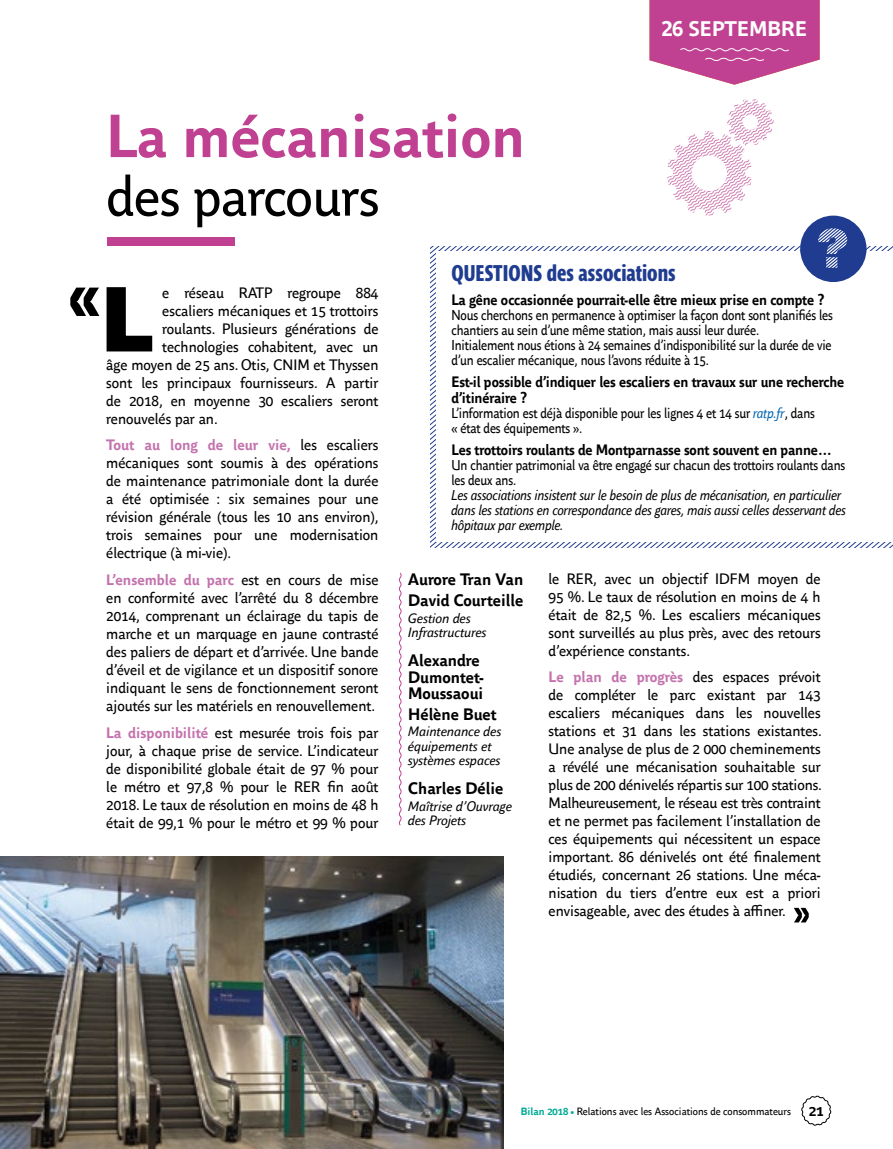
<style>
.page{position:relative;width:893px;height:1149px;background:#fff}
.page>*{position:absolute;margin:0;border:0;box-sizing:border-box;transform-origin:0 0}
.t1{font:700 82.5px "Parisine Office";color:#000;scale:1.1 1}
.t2{font:700 60px "Parisine Office";color:#c04191}
.t3{font:55.5px "Parisine Office";letter-spacing:-.01em;color:#000}
.t4{font:700 22.5px "Parisine Pro Comp";color:#1f3c90}
.t5{font:700 21px "Parisine Office";letter-spacing:.01em;color:#fff}
.t6{font:700 16.5px/16.5px "Parisine Office";color:#000}
.t7{font:15px/18px "Parisine Office";color:#000;text-align:justify}
.t8{font:700 15px/15.8px "Parisine Office";letter-spacing:-.01em;color:#000;scale:.95 1}
.t9{font:14.25px/15px "Parisine Office";letter-spacing:-.01em;color:#000;scale:.9 1}
.t10{font:italic 14.25px/15px "Parisine Office";letter-spacing:-.01em;color:#000;scale:.9 1}
.t11{font:italic 13.5px/14.2px "Parisine Office";color:#000}
.t12{font:10.5px "Parisine Office";color:#000}
.s1{font-weight:700;color:#c473ad}
.s2{font-style:italic;color:#0064b0}
.s3{font-weight:700;color:#00ab95}
.s4{font-weight:700;font-size:15px}
</style>
<div class="page">
<svg style="left:801px;top:1095px;width:30px;height:30px"></svg>
<img style="left:0;top:856px;width:503px;height:292px">
<svg style="left:70px;top:287px;width:83px;height:65px"></svg>
<svg style="left:399px;top:572px;width:3px;height:253px"></svg>
<svg style="left:431px;top:246px;width:462px;height:149px"></svg>
<svg style="left:431px;top:461px;width:462px;height:86px"></svg>
<div style="left:436px;top:252px;width:457px;height:289px;background:#fff"></div>
<div style="left:800px;top:215px;width:66px;height:67px;background:#1f3c90;border-radius:50%"></div>
<svg style="left:818px;top:228px;width:29px;height:40px"></svg>
<svg style="left:649px;top:0;width:171px;height:85px;background:#ca60a2"></svg>
<svg style="left:794px;top:907px;width:15px;height:15px"></svg>
<div style="left:107px;top:237px;width:128px;height:9px;background:#c04191"></div>
<svg style="left:667px;top:99px;width:107px;height:116px"></svg>
<h3 class="t5" style="left:699px;top:13px;width:73px">20 JUIN</h3>
<h3 class="t5" style="left:662px;top:13px;width:147px">26 SEPTEMBRE</h3>
<h2 class="t2" style="left:106px;top:92px;width:420px">La mécanisation</h2>
<h3 class="t3" style="left:106px;top:156px;width:275px">des parcours</h3>
<h3 class="t4" style="left:451px;top:255px;width:226px">QUESTIONS des associations</h3>
<p class="t7" style="left:162px;top:283px;width:218px">e réseau RATP regroupe 884</p>
<p class="t7" style="left:162px;top:301px;width:218px">escaliers mécaniques et 15 trottoirs</p>
<p class="t7" style="left:162px;top:319px;width:218px">roulants. Plusieurs générations de</p>
<p class="t7" style="left:162px;top:337px;width:218px">technologies cohabitent, avec un</p>
<p class="t7" style="left:106px;top:355px;width:274px">âge moyen de 25 ans. Otis, CNIM et Thyssen</p>
<p class="t7" style="left:106px;top:373px;width:274px">sont les principaux fournisseurs. A partir</p>
<p class="t7" style="left:106px;top:391px;width:274px">de 2018, en moyenne 30 escaliers seront</p>
<p class="t7" style="left:106px;top:409px;width:113px">renouvelés par an.</p>
<p class="t7" style="left:106px;top:435px;width:274px"><span class="s1">Tout au long de leur vie,</span> les escaliers mécaniques sont soumis à des opérations de maintenance patrimoniale dont la durée a été optimisée : six semaines pour une révision générale (tous les 10 ans environ), trois semaines pour une modernisation électrique (à mi-vie).</p>
<p class="t7" style="left:106px;top:570px;width:274px"><span class="s1">L’ensemble du parc</span> est en cours de mise en conformité avec l’arrêté du 8 décembre 2014, comprenant un éclairage du tapis de marche et un marquage en jaune contrasté des paliers de départ et d’arrivée. Une bande d’éveil et de vigilance et un dispositif sonore indiquant le sens de fonctionnement seront ajoutés sur les matériels en renouvellement.</p>
<p class="t7" style="left:106px;top:722px;width:274px"><span class="s1">La disponibilité</span> est mesurée trois fois par jour, à chaque prise de service. L’indicateur de disponibilité globale était de 97 % pour le métro et 97,8 % pour le RER fin août 2018. Le taux de résolution en moins de 48 h était de 99,1 % pour le métro et 99 % pour</p>
<h1 class="t1" style="left:103px;top:259px;width:44px">L</h1>
<p class="t8" style="left:451px;top:291px;width:394px">La gêne occasionnée pourrait-elle être mieux prise en compte ?</p>
<p class="t9" style="left:451px;top:307px;width:425px">Nous cherchons en permanence à optimiser la façon dont sont planifiés les chantiers au sein d’une même station, mais aussi leur durée.<br>Initialement nous étions à 24 semaines d’indisponibilité sur la durée de vie d’un escalier mécanique, nous l’avons réduite à 15.</p>
<p class="t8" style="left:451px;top:373px;width:415px">Est-il possible d’indiquer les escaliers en travaux sur une recherche d’itinéraire ?</p>
<p class="t9" style="left:451px;top:404px;width:405px">L’information est déjà disponible pour les lignes 4 et 14 sur <span class="s2">ratp.fr</span>, dans « état des équipements ».</p>
<p class="t8" style="left:451px;top:441px;width:402px">Les trottoirs roulants de Montparnasse sont souvent en panne…</p>
<p class="t9" style="left:451px;top:457px;width:439px">Un chantier patrimonial va être engagé sur chacun des trottoirs roulants dans les deux ans.</p>
<p class="t10" style="left:451px;top:486px;width:440px">Les associations insistent sur le besoin de plus de mécanisation, en particulier dans les stations en correspondance des gares, mais aussi celles desservant des hôpitaux par exemple.</p>
<p class="t6" style="left:408px;top:568px;width:117px;line-height:20.7px">Aurore Tran Van<br>David Courteille</p>
<p class="t11" style="left:408px;top:610px;width:80px">Gestion des<br>Infrastructures</p>
<p class="t6" style="left:408px;top:651px;width:77px">Alexandre<br>Dumontet-<br>Moussaoui</p>
<p class="t6" style="left:408px;top:705px;width:90px">Hélène Buet</p>
<p class="t11" style="left:408px;top:723px;width:95px">Maintenance des équipements et systèmes espaces</p>
<p class="t6" style="left:408px;top:779px;width:97px">Charles Délie</p>
<p class="t11" style="left:408px;top:797px;width:105px">Maîtrise d’Ouvrage des Projets</p>
<p class="t7" style="left:549px;top:568px;width:274px">le RER, avec un objectif IDFM moyen de 95 %. Le taux de résolution en moins de 4 h était de 82,5 %. Les escaliers mécaniques sont surveillés au plus près, avec des retours d’expérience constants.</p>
<p class="t7" style="left:549px;top:667px;width:275px"><span class="s1">Le plan de progrès</span> des espaces prévoit de compléter le parc existant par 143 escaliers mécaniques dans les nouvelles stations et 31 dans les stations existantes.<br>Une analyse de plus de 2 000 cheminements a révélé une mécanisation souhaitable sur plus de 200 dénivelés répartis sur 100 stations.<br>Malheureusement, le réseau est très contraint et ne permet pas facilement l’installation de ces équipements qui nécessitent un espace important. 86 dénivelés ont été finalement étudiés, concernant 26 stations. Une méca&shy;nisation du tiers d’entre eux est a priori envisageable, avec des études à affiner.</p>
<p class="t12" style="left:521px;top:1103px;width:304px"><span class="s3">Bilan 2018 •</span> Relations avec les Associations de consommateurs <span class="s4">21</span></p>
</div>
